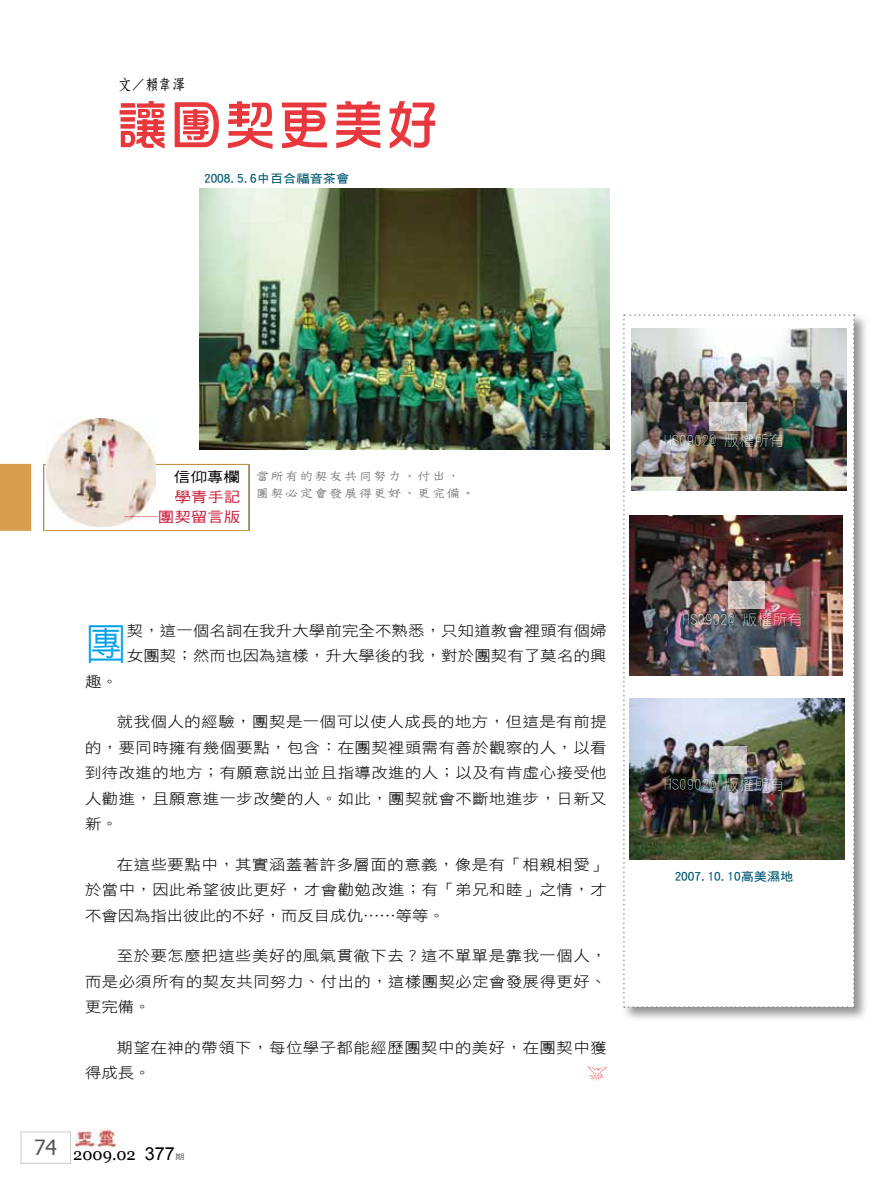
<style>
.page{position:relative;width:893px;height:1191px;background:#fff}
.page>*{position:absolute;margin:0;border:0;box-sizing:border-box;transform-origin:0 0}
.t1{font:54px "DF Hua Zong W5 WIN BF";color:#e8383d}
.t2{font:41.85px "DF Hei W3 WIN BF";color:#00a0e9}
.t3{font:16.5px "Georgia";color:#000}
.t4{font:15px "DF Yuan W5 WIN BF";color:#dfe6e7}
.t5{font:15px "DF Fang Song W6 WIN BF";color:#000;scale:.9 1}
.t6{font:14.7px/25.5px "DF Hei W3 WIN BF";letter-spacing:.03em;color:#000;text-align:justify;scale:1.11 1}
.t7{font:14.7px/25.5px "DF Hei W3 WIN BF";letter-spacing:.01em;color:#000;scale:1.11 1}
.t8{font:14.1px/19.8px "DF Hei W5 WIN BF";color:#c81432;text-align:right;scale:1.18 1}
.t9{font:14.1px "DF Hei W5 WIN BF";color:#000;scale:1.18 1}
.t10{font:13.2px/17.7px "DF Tie Xian W3 WIN BF";color:#727171;scale:1.11 1}
.t11{font:11.85px "DF Hei W7 WIN BF";color:#005870;scale:1.11 1}
.t12{font:7.5px "DF Hei W5 WIN BF";color:#595757;scale:1.25 1}
.s1{font-family:"Arial";font-size:18px}
</style>
<div class="page">
<svg style="left:588px;top:1066px;width:19px;height:14px"></svg>
<div style="left:21px;top:1131px;width:50px;height:32px;border:1px solid #c9caca"></div>
<img style="left:74px;top:1128px;width:44px;height:20px">
<div style="left:621px;top:312px;width:247px;height:709px;background:#727171;opacity:.75"></div>
<div style="left:43px;top:464px;width:206px;height:67px;border:1px solid #d79e50"></div>
<img style="left:47px;top:418px;width:109px;height:108px">
<div style="left:0;top:464px;width:31px;height:66px;background:#d79e50"></div>
<img style="left:200px;top:189px;width:410px;height:260px">
<img style="left:623px;top:314px;width:232px;height:693px">
<p class="t5" style="left:118px;top:77px;width:76px">文／賴韋澤</p>
<h1 class="t1" style="left:115px;top:98px;width:326px">讓團契更美好</h1>
<p class="t11" style="left:204px;top:172px;width:132px">2008.5.6中百合福音茶會</p>
<p class="t9" style="left:174px;top:469px;width:57px">信仰專欄</p>
<p class="t8" style="left:125px;top:487px;width:99px">學青手記<br>──團契留言版</p>
<p class="t10" style="left:255px;top:467px;width:200px">當所有的契友共同努力、付出，團契必定會發展得更好、更完備。</p>
<h2 class="t2" style="left:85px;top:622px;width:43px">團</h2>
<p class="t7" style="left:127px;top:617px;width:434px">契，這一個名詞在我升大學前完全不熟悉，只知道教會裡頭有個婦女團契；然而也因為這樣，升大學後的我，對於團契有了莫名的興</p>
<p class="t6" style="left:85px;top:668px;width:31px">趣。</p>
<p class="t6" style="left:85px;top:709px;width:471px;text-indent:32px">就我個人的經驗，團契是一個可以使人成長的地方，但這是有前提的，要同時擁有幾個要點，包含：在團契裡頭需有善於觀察的人，以看到待改進的地方；有願意說出並且指導改進的人；以及有肯虛心接受他人勸進，且願意進一步改變的人。如此，團契就會不斷地進步，日新又新。</p>
<p class="t6" style="left:85px;top:851px;width:471px;text-indent:32px">在這些要點中，其實涵蓋著許多層面的意義，像是有「相親相愛」於當中，因此希望彼此更好，才會勸勉改進；有「弟兄和睦」之情，才不會因為指出彼此的不好，而反目成仇……等等。</p>
<p class="t6" style="left:85px;top:943px;width:471px;text-indent:32px">至於要怎麼把這些美好的風氣貫徹下去？這不單單是靠我一個人，而是必須所有的契友共同努力、付出的，這樣團契必定會發展得更好、更完備。</p>
<p class="t6" style="left:85px;top:1034px;width:471px;text-indent:32px">期望在神的帶領下，每位學子都能經歷團契中的美好，在團契中獲得成長。</p>
<p class="t3" style="left:34px;top:1144px;width:142px"><sup>74</sup> 2009.02 <span class="s1">377</span></p>
<p class="t12" style="left:175px;top:1152px;width:9px">期</p>
<p class="t4" style="left:664px;top:433px;width:121px">HS0902@ 版權所有</p>
<p class="t4" style="left:682px;top:611px;width:121px">HS0902@ 版權所有</p>
<p class="t4" style="left:664px;top:777px;width:121px">HS0902@ 版權所有</p>
<p class="t11" style="left:675px;top:870px;width:109px">2007.10.10高美濕地</p>
</div>
